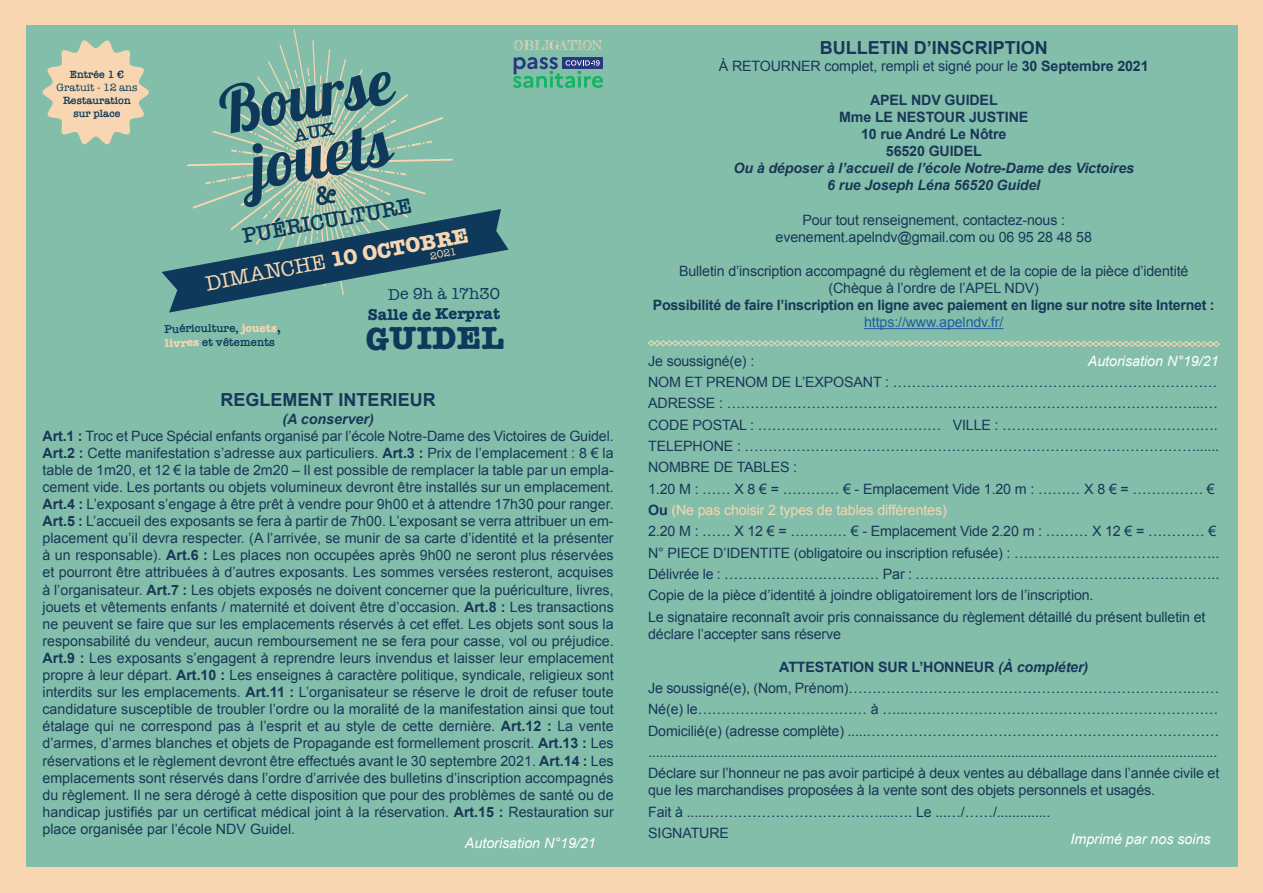
<style>
.page{position:relative;width:1263px;height:893px;background:#f7d6b1}
.page>*{position:absolute;margin:0;border:0;box-sizing:border-box;transform-origin:0 0}
.t1{font:64.05px/60.2px "Pattaya";color:#0e395b;text-align:center}
.t2{font:700 32.85px "American Typewriter";color:#0e395b}
.t3{font:600 21.9px "American Typewriter";color:#0e395b}
.t4{font:700 21.6px "American Typewriter";color:#f7d6b1}
.t5{font:700 18px "Arial";color:#193758}
.t6{font:700 16.2px "American Typewriter";color:#0e395b}
.t7{font:16.2px "American Typewriter";color:#0e395b}
.t8{font:14.25px/17.1px "Arial";color:#193758}
.t9{font:700 14.25px/17.1px "Arial";letter-spacing:-.02em;color:#193758;text-align:center}
.t10{font:italic 700 14.25px/17.1px "Arial";letter-spacing:-.01em;color:#193758;text-align:center}
.t11{font:italic 14.25px "Arial";color:#fff}
.t12{font:14.25px "Arial";letter-spacing:-.01em;color:#215e9e}
.t13{font:13.2px "Frederickathe Great";color:#f7d6b1}
.t14{font:600 11.7px/14.4px "American Typewriter";color:#0e395b}
.t15{font:600 10.8px/12.9px "American Typewriter";color:#0e395b;text-align:center}
.t16{font:10.8px "American Typewriter";color:#0e395b}
.t17{font:10.8px "American Typewriter";color:#f7d6b1}
.s1{font-weight:400}
.s2{font-weight:700;color:#f7d6b1}
.s3{font-weight:700}
.s4{font-weight:700;font-style:italic}
.s5{color:#f7d6b1}
</style>
<div class="page">
<div style="left:26px;top:26px;width:1211px;height:841px;background:#83beaa"></div>
<svg style="left:43px;top:40px;width:106px;height:105px"></svg>
<hr style="left:864px;top:328px;width:139px;height:1px;background:#215e9e">
<svg style="left:648px;top:340px;width:572px;height:7px"></svg>
<svg style="left:161px;top:29px;width:442px;height:284px"></svg>
<p class="t15" style="left:70px;top:67px;width:56px">Entrée 1 €</p>
<p class="t16" style="left:57px;top:79px;width:82px">Gratuit - 12 ans</p>
<p class="t15" style="left:63px;top:93px;width:69px">Restauration sur place</p>
<h1 class="t1" style="left:215px;top:86px;width:176px;rotate:-11deg">Bourse jouets</h1>
<h3 class="t3" style="left:240px;top:220px;width:173px;rotate:-11deg">PUÉRICULTURE</h3>
<h3 class="t4" style="left:202px;top:267px;width:268px;rotate:-11deg"><span class="s1">DIMANCHE</span> 10 OCTOBRE</h3>
<p class="t17" style="left:429px;top:248px;width:28px;rotate:-10deg">2021</p>
<p class="t7" style="left:388px;top:281px;width:113px">De 9h à 17h30</p>
<p class="t6" style="left:368px;top:300px;width:134px">Salle de Kerprat</p>
<h2 class="t2" style="left:366px;top:310px;width:140px">GUIDEL</h2>
<p class="t14" style="left:164px;top:322px;width:118px;rotate:-1deg">Puériculture, <span class="s2">jouets</span><span class="s3">, </span><span class="s2">livres</span> et vêtements</p>
<p class="t13" style="left:514px;top:38px;width:90px">OBLIGATION</p>
<p class="t5" style="left:221px;top:388px;width:217px">REGLEMENT INTERIEUR</p>
<p class="t8" style="left:43px;top:410px;width:573px;text-indent:240px"><span class="s4">(A conserver)<br></span><span class="s3">Art.1 :</span> Troc et Puce Spécial enfants organisé par l’école Notre-Dame des Victoires de Guidel.<br><span class="s3">Art.2 :</span> Cette manifestation s’adresse aux particuliers. <span class="s3">Art.3 :</span> Prix de l’emplacement : 8 € la table de 1m20, et 12 € la table de 2m20 – Il est possible de remplacer la table par un empla&shy;cement vide. Les portants ou objets volumineux devront être installés sur un emplacement.<br><span class="s3">Art.4 :</span> L’exposant s’engage à être prêt à vendre pour 9h00 et à attendre 17h30 pour ranger.<br><span class="s3">Art.5 :</span> L’accueil des exposants se fera à partir de 7h00. L’exposant se verra attribuer un em&shy;placement qu’il devra respecter. (A l’arrivée, se munir de sa carte d’identité et la présenter à un responsable). <span class="s3">Art.6 :</span> Les places non occupées après 9h00 ne seront plus réservées et pourront être attribuées à d’autres exposants. Les sommes versées resteront, acquises à l’organisateur. <span class="s3">Art.7 :</span> Les objets exposés ne doivent concerner que la puériculture, livres, jouets et vêtements enfants / maternité et doivent être d’occasion. <span class="s3">Art.8 :</span> Les transactions ne peuvent se faire que sur les emplacements réservés à cet effet. Les objets sont sous la responsabilité du vendeur, aucun remboursement ne se fera pour casse, vol ou préjudice.<br><span class="s3">Art.9 :</span> Les exposants s’engagent à reprendre leurs invendus et laisser leur emplacement propre à leur départ. <span class="s3">Art.10 :</span> Les enseignes à caractère politique, syndicale, religieux sont interdits sur les emplacements. <span class="s3">Art.11 :</span> L’organisateur se réserve le droit de refuser toute candidature susceptible de troubler l’ordre ou la moralité de la manifestation ainsi que tout étalage qui ne correspond pas à l’esprit et au style de cette dernière. <span class="s3">Art.12 :</span> La vente d’armes, d’armes blanches et objets de Propagande est formellement proscrit. <span class="s3">Art.13 :</span> Les réservations et le règlement devront être effectués avant le 30 septembre 2021. <span class="s3">Art.14 :</span> Les emplacements sont réservés dans l’ordre d’arrivée des bulletins d’inscription accompagnés du règlement. Il ne sera dérogé à cette disposition que pour des problèmes de santé ou de handicap justifiés par un certificat médical joint à la réservation. <span class="s3">Art.15 :</span> Restauration sur place organisée par l’école NDV Guidel.</p>
<p class="t11" style="left:465px;top:834px;width:132px">Autorisation N°19/21</p>
<p class="t5" style="left:820px;top:35px;width:230px">BULLETIN D’INSCRIPTION</p>
<p class="t8" style="left:719px;top:57px;width:431px">À RETOURNER complet, rempli et signé pour le <span class="s3">30 Septembre 2021</span></p>
<p class="t9" style="left:839px;top:92px;width:191px">APEL NDV GUIDEL<br>Mme LE NESTOUR JUSTINE<br>10 rue André Le Nôtre<br>56520 GUIDEL</p>
<p class="t10" style="left:733px;top:160px;width:402px">Ou à déposer à l’accueil de l’école Notre-Dame des Victoires<br>6 rue Joseph Léna 56520 Guidel</p>
<p class="t8" style="left:775px;top:211px;width:318px;text-align:center">Pour tout renseignement, contactez-nous : evenement.apelndv@gmail.com ou 06 95 28 48 58</p>
<p class="t8" style="left:679px;top:262px;width:511px;text-align:center">Bulletin d’inscription accompagné du règlement et de la copie de la pièce d’identité (Chèque à l’ordre de l’APEL NDV)</p>
<p class="t9" style="left:653px;top:297px;width:563px">Possibilité de faire l’inscription en ligne avec paiement en ligne sur notre site Internet :</p>
<p class="t12" style="left:864px;top:313px;width:141px">https://www.apelndv.fr/</p>
<p class="t8" style="left:648px;top:352px;width:108px">Je soussigné(e) :</p>
<p class="t11" style="left:1088px;top:351px;width:132px">Autorisation N°19/21</p>
<p class="t8" style="left:648px;top:371px;width:573px;line-height:21.3px">NOM ET PRENOM DE L’EXPOSANT : …………………………………………………………… ADRESSE : ………………………………………………………………………………………...… CODE POSTAL : ………………………………… VILLE : ……………………………………….<br>TELEPHONE : ……………………………………………………………………………………......<br>NOMBRE DE TABLES :<br>1.20 M : …… X 8 € = ………… € - Emplacement Vide 1.20 m : ……… X 8 € = …………… € <span class="s3">Ou</span> <span class="s5">(Ne pas choisir 2 types de tables différentes)<br></span>2.20 M : …… X 12 € = ………… € - Emplacement Vide 2.20 m : ……… X 12 € = ………… € N° PIECE D’IDENTITE (obligatoire ou inscription refusée) : ……………………………………..<br>Délivrée le : …………………………… Par : ………………………………………………………..<br>Copie de la pièce d’identité à joindre obligatoirement lors de l’inscription.<br>Le signataire reconnaît avoir pris connaissance du règlement détaillé du présent bulletin et</p>
<p class="t8" style="left:648px;top:625px;width:194px">déclare l’accepter sans réserve</p>
<p class="t8" style="left:648px;top:656px;width:573px;line-height:21.3px;text-align:center"><span class="s3">ATTESTATION SUR L’HONNEUR</span> <span class="s4">(À compléter)<br></span>Je soussigné(e), (Nom, Prénom)……………………………………………………………….…… Né(e) le……………………………… à …...………………………………………………………… Domicilié(e) (adresse complète) .....………………………………………………………………… .....................................................................................................................................................<br>Déclare sur l’honneur ne pas avoir participé à deux ventes au déballage dans l’année civile et</p>
<p class="t8" style="left:648px;top:780px;width:508px;line-height:21.3px">que les marchandises proposées à la vente sont des objets personnels et usagés.<br>Fait à ......………………………………....…. Le ...…/……/..............<br>SIGNATURE</p>
<p class="t11" style="left:1070px;top:830px;width:142px">Imprimé par nos soins</p>
</div>
